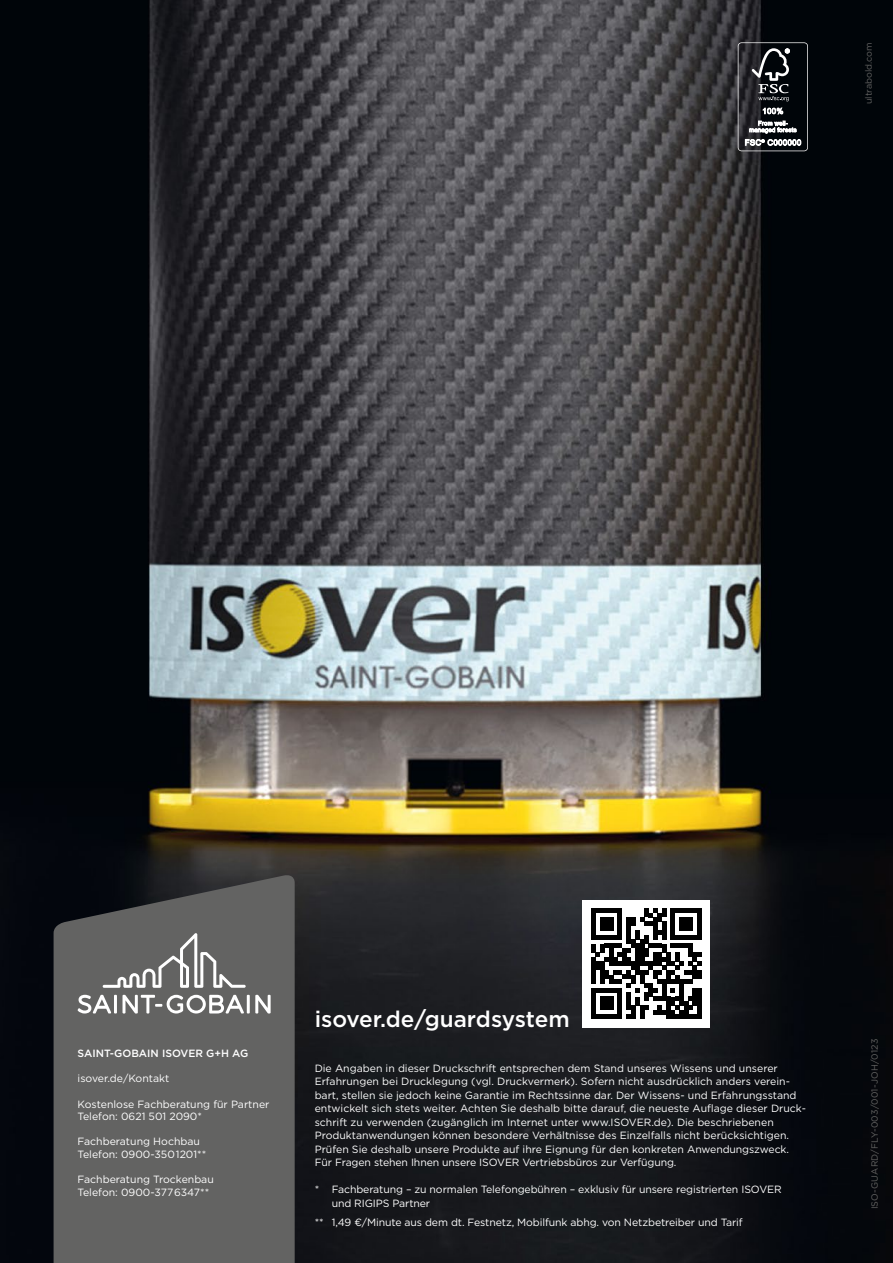
<style>
.page{position:relative;width:893px;height:1263px;background:#fff}
.page>*{position:absolute;margin:0;border:0;box-sizing:border-box;transform-origin:0 0}
.t1{font:500 22.5px "Gotham";color:#fff}
.t2{font:10.5px/13.5px "Gotham";color:#fff}
.t3{font:500 10.5px "Gotham";color:#fff}
.t4{font:9px "Gotham";letter-spacing:.02em;color:#636362}
.t5{font:9px "Gotham";color:#636362}
</style>
<div class="page">
<img style="left:0;top:0;width:893px;height:1263px">
<svg style="left:54px;top:873px;width:241px;height:390px;background:#5c5d5c"></svg>
<svg style="left:738px;top:42px;width:70px;height:109px;background:#37393d"></svg>
<svg style="left:78px;top:995px;width:33px;height:18px"></svg>
<hr style="left:114px;top:995px;width:3px;height:18px;background:#fff">
<svg style="left:123px;top:995px;width:121px;height:18px"></svg>
<hr style="left:247px;top:995px;width:3px;height:18px;background:#fff">
<svg style="left:255px;top:995px;width:16px;height:18px"></svg>
<svg style="left:103px;top:933px;width:143px;height:55px;background:#7c7c7b"></svg>
<div style="left:583px;top:900px;width:127px;height:127px;background:#fff"></div>
<svg style="left:591px;top:908px;width:111px;height:111px"></svg>
<div style="left:697px;top:970px;width:5px;height:9px;background:#000"></div>
<div style="left:697px;top:988px;width:5px;height:9px;background:#000"></div>
<div style="left:697px;top:997px;width:5px;height:13px;background:#000"></div>
<div style="left:697px;top:1010px;width:5px;height:9px;background:#000"></div>
<p class="t5" style="left:863px;top:104px;width:63px;rotate:-90deg">ultrabold.com</p>
<p class="t3" style="left:78px;top:1046px;width:172px">SAINT-GOBAIN ISOVER G+H AG</p>
<p class="t2" style="left:78px;top:1072px;width:93px">isover.de/Kontakt</p>
<p class="t2" style="left:78px;top:1097px;width:193px;line-height:12.6px">Kostenlose Fachberatung für Partner<br>Telefon: 0621 501 2090*</p>
<p class="t2" style="left:78px;top:1135px;width:130px;line-height:12.6px">Fachberatung Hochbau<br>Telefon: 0900-3501201**</p>
<p class="t2" style="left:78px;top:1173px;width:138px;line-height:12.6px">Fachberatung Trockenbau<br>Telefon: 0900-3776347**</p>
<h1 class="t1" style="left:315px;top:1005px;width:257px">isover.de/guardsystem</h1>
<p class="t2" style="left:315px;top:1061px;width:491px">Die Angaben in dieser Druckschrift entsprechen dem Stand unseres Wissens und unserer Erfahrungen bei Drucklegung (vgl. Druckvermerk). Sofern nicht ausdrücklich anders verein&shy;bart, stellen sie jedoch keine Garantie im Rechtssinne dar. Der Wissens- und Erfahrungsstand entwickelt sich stets weiter. Achten Sie deshalb bitte darauf, die neueste Auflage dieser Druck&shy;schrift zu verwenden (zugänglich im Internet unter www.ISOVER.de). Die beschriebenen Produktanwendungen können besondere Verhältnisse des Einzelfalls nicht berücksichtigen.<br>Prüfen Sie deshalb unsere Produkte auf ihre Eignung für den konkreten Anwendungszweck.<br>Für Fragen stehen Ihnen unsere ISOVER Vertriebsbüros zur Verfügung.</p>
<p class="t2" style="left:332px;top:1182px;width:451px;text-indent:-17px">* Fachberatung – zu normalen Telefongebühren – exklusiv für unsere registrierten ISOVER und RIGIPS Partner</p>
<p class="t2" style="left:315px;top:1215px;width:430px">** 1,49 €/Minute aus dem dt. Festnetz, Mobilfunk abhg. von Netzbetreiber und Tarif</p>
<p class="t4" style="left:869px;top:1209px;width:172px;rotate:-90deg">ISO-GUARD/FLY-003/001-JOH/0123</p>
</div>
